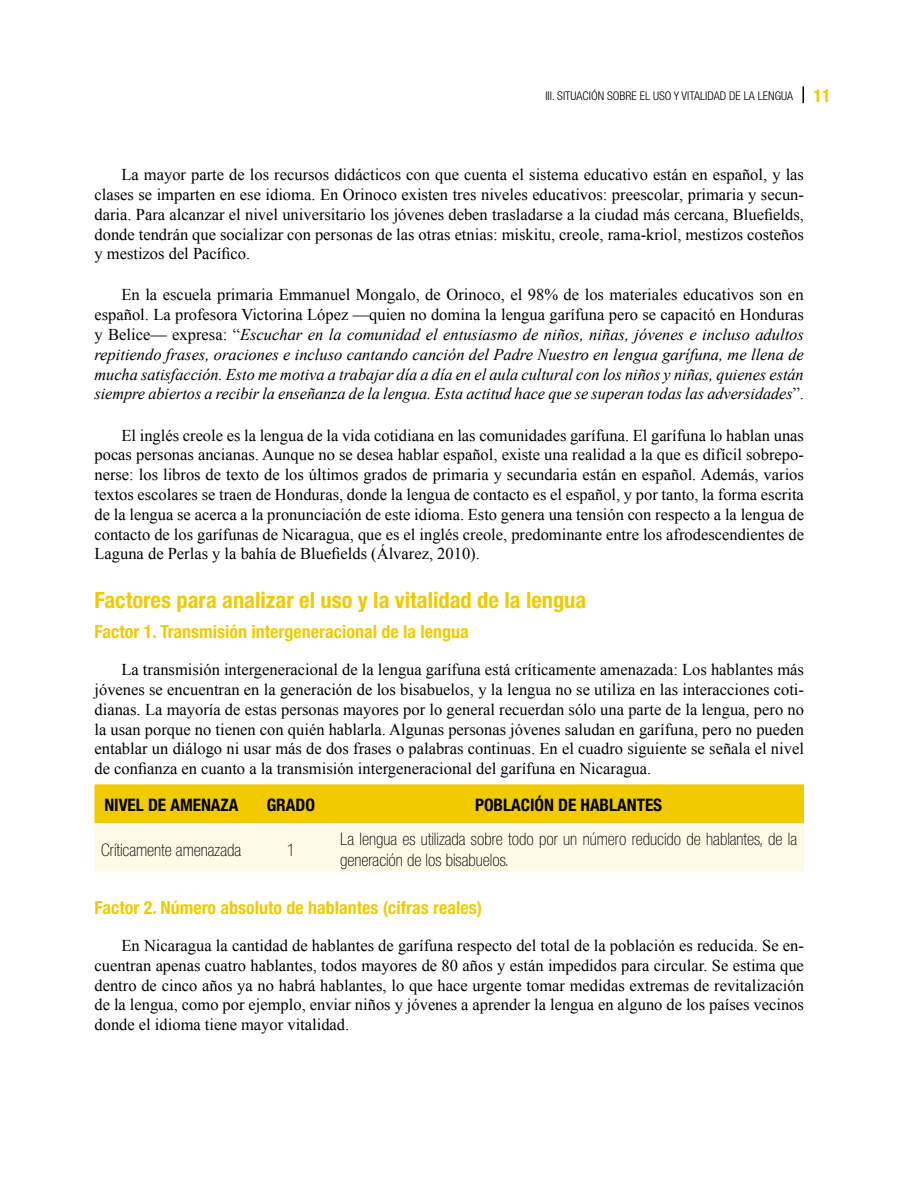
<style>
.page{position:relative;width:918px;height:1188px;background:#fff}
.page>*{position:absolute;margin:0;border:0;box-sizing:border-box;transform-origin:0 0}
.t1{font:700 condensed 22.5px "Helvetica Neue";color:#f1cb00}
.t2{font:700 condensed 18px "Helvetica Neue";color:#f1cb00}
.t3{font:100 condensed 17.25px/20.7px "Helvetica Neue";color:#000}
.t4{font:700 condensed 17.25px "Helvetica Neue";color:#000}
.t5{font:16.5px/19.8px "Times New Roman";color:#000;text-align:justify}
.t6{font:italic 16.5px/19.8px "Times New Roman";color:#000;text-align:justify}
.t7{font:300 condensed 12px "Helvetica Neue";color:#000}
.s1{font-weight:700;font-size:18px;color:#f1cb00}
.s2{font-style:normal}
</style>
<div class="page">
<svg style="left:802px;top:86px;width:2px;height:17px"></svg>
<svg style="left:94px;top:784px;width:710px;height:87px;background:#f8e47c"></svg>
<hr style="left:94px;top:823px;width:154px;height:3px;background:#fff">
<hr style="left:248px;top:823px;width:85px;height:3px;background:#fff">
<hr style="left:333px;top:823px;width:471px;height:3px;background:#fff">
<p class="t7" style="left:545px;top:88px;width:287px">III. SITUACIÓN SOBRE EL USO Y VITALIDAD DE LA LENGUA <span class="s1">11</span></p>
<p class="t5" style="left:95px;top:165px;width:711px;text-indent:27px">La mayor parte de los recursos didácticos con que cuenta el sistema educativo están en español, y las clases se imparten en ese idioma. En Orinoco existen tres niveles educativos: preescolar, primaria y secun&shy;daria. Para alcanzar el nivel universitario los jóvenes deben trasladarse a la ciudad más cercana, Bluefields, donde tendrán que socializar con personas de las otras etnias: miskitu, creole, rama-kriol, mestizos costeños y mestizos del Pacífico.</p>
<p class="t6" style="left:94px;top:285px;width:711px;text-indent:27px"><span class="s2">En la escuela primaria Emmanuel Mongalo, de Orinoco, el 98% de los materiales educativos son en español. La profesora Victorina López —quien no domina la lengua garífuna pero se capacitó en Honduras y Belice— expresa: “</span>Escuchar en la comunidad el entusiasmo de niños, niñas, jóvenes e incluso adultos repitiendo frases, oraciones e incluso cantando canción del Padre Nuestro en lengua garífuna, me llena de mucha satisfacción. Esto me motiva a trabajar día a día en el aula cultural con los niños y niñas, quienes están siempre abiertos a recibir la enseñanza de la lengua. Esta actitud hace que se superan todas las adversidades<span class="s2">”.</span></p>
<p class="t5" style="left:95px;top:425px;width:711px;text-indent:27px">El inglés creole es la lengua de la vida cotidiana en las comunidades garífuna. El garífuna lo hablan unas pocas personas ancianas. Aunque no se desea hablar español, existe una realidad a la que es difícil sobrepo&shy;nerse: los libros de texto de los últimos grados de primaria y secundaria están en español. Además, varios textos escolares se traen de Honduras, donde la lengua de contacto es el español, y por tanto, la forma escrita de la lengua se acerca a la pronunciación de este idioma. Esto genera una tensión con respecto a la lengua de contacto de los garífunas de Nicaragua, que es el inglés creole, predominante entre los afrodescendientes de Laguna de Perlas y la bahía de Bluefields (Álvarez, 2010).</p>
<h1 class="t1" style="left:94px;top:586px;width:493px">Factores para analizar el uso y la vitalidad de la lengua</h1>
<p class="t2" style="left:94px;top:621px;width:376px">Factor 1. Transmisión intergeneracional de la lengua</p>
<p class="t5" style="left:95px;top:659px;width:711px;text-indent:27px">La transmisión intergeneracional de la lengua garífuna está críticamente amenazada: Los hablantes más jóvenes se encuentran en la generación de los bisabuelos, y la lengua no se utiliza en las interacciones coti&shy;dianas. La mayoría de estas personas mayores por lo general recuerdan sólo una parte de la lengua, pero no la usan porque no tienen con quién hablarla. Algunas personas jóvenes saludan en garífuna, pero no pueden entablar un diálogo ni usar más de dos frases o palabras continuas. En el cuadro siguiente se señala el nivel de confianza en cuanto a la transmisión intergeneracional del garífuna en Nicaragua.</p>
<p class="t4" style="left:104px;top:795px;width:78px">Nivel de amena</p>
<p class="t4" style="left:221px;top:795px;width:18px">za</p>
<p class="t4" style="left:267px;top:795px;width:20px">Grado</p>
<p class="t4" style="left:475px;top:795px;width:19px">Poblaci</p>
<p class="t4" style="left:535px;top:795px;width:56px">ónde hablantes</p>
<p class="t3" style="left:101px;top:839px;width:141px">Críticamente amenazada</p>
<p class="t3" style="left:287px;top:839px;width:10px">1</p>
<p class="t3" style="left:340px;top:829px;width:459px">La lengua es utilizada sobre todo por un número reducido de hablantes, de la generación de los bisabuelos.</p>
<p class="t2" style="left:94px;top:897px;width:389px">Factor 2. Número absoluto de hablantes (cifras reales)</p>
<p class="t5" style="left:95px;top:935px;width:711px;text-indent:27px">En Nicaragua la cantidad de hablantes de garífuna respecto del total de la población es reducida. Se en&shy;cuentran apenas cuatro hablantes, todos mayores de 80 años y están impedidos para circular. Se estima que dentro de cinco años ya no habrá hablantes, lo que hace urgente tomar medidas extremas de revitalización de la lengua, como por ejemplo, enviar niños y jóvenes a aprender la lengua en alguno de los países vecinos donde el idioma tiene mayor vitalidad.</p>
</div>
